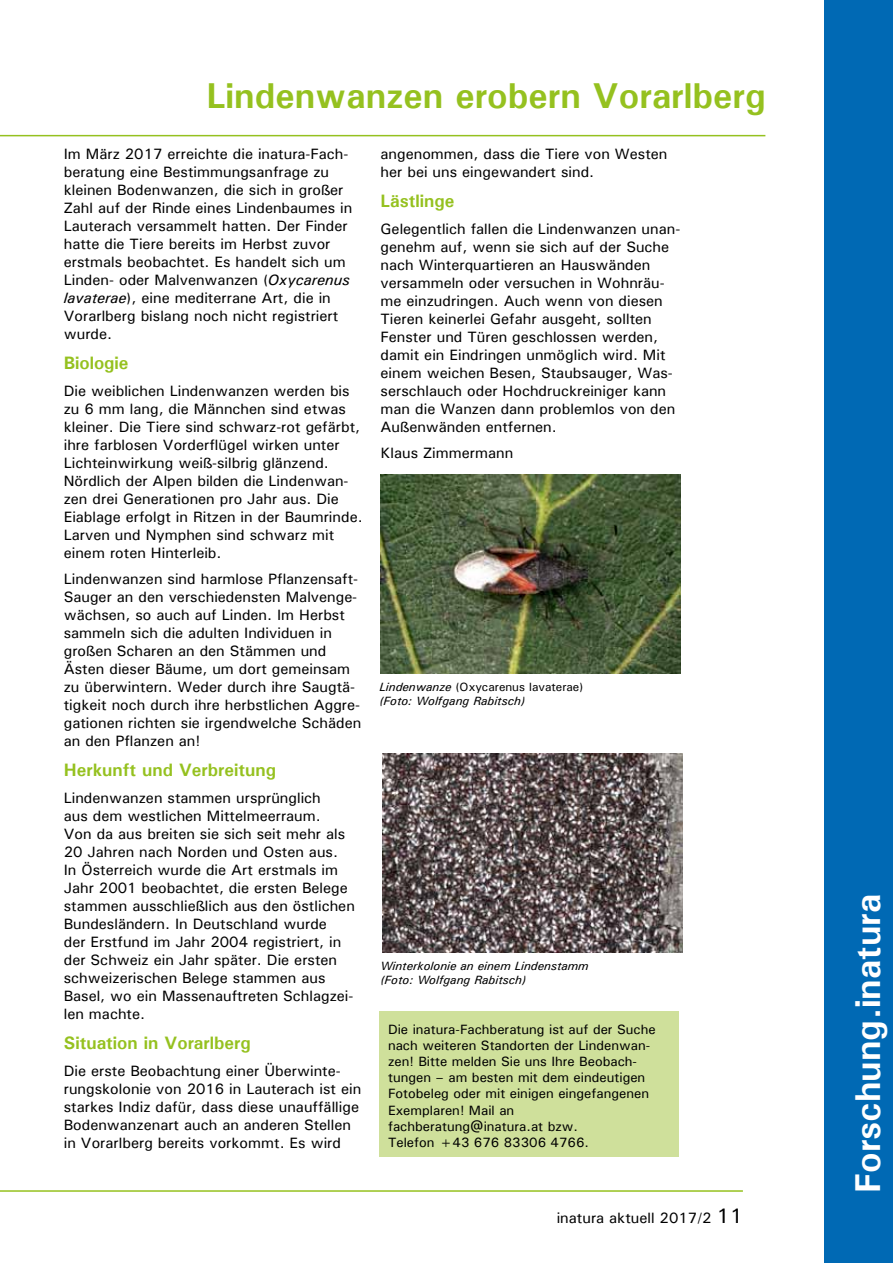
<style>
.page{position:relative;width:893px;height:1263px;background:#fff}
.page>*{position:absolute;margin:0;border:0;box-sizing:border-box;transform-origin:0 0}
.t1{font:700 36px "Univers";color:#95c11f}
.t2{font:700 36px "Univers";color:#fff}
.t3{font:700 18px "Univers";color:#95c11f}
.t4{font:500 15px/18px "Univers";color:#000}
.t5{font:500 13.5px/16.2px "Univers";color:#000}
.t6{font:italic 500 12px/14.4px "Univers";color:#000}
.s1{font-style:italic}
.s2{font-style:normal}
.s3{font-size:21px}
</style>
<div class="page">
<hr style="left:0;top:135px;width:765px;height:1px;background:#95c11f">
<hr style="left:0;top:1190px;width:743px;height:2px;background:#95c11f">
<div style="left:825px;top:0;width:68px;height:1263px;background:#0069b4"></div>
<img style="left:381px;top:474px;width:299px;height:200px">
<img style="left:383px;top:753px;width:299px;height:200px">
<div style="left:379px;top:1011px;width:300px;height:146px;background:#cfe09b"></div>
<h1 class="t1" style="left:206px;top:73px;width:561px">Lindenwanzen erobern Vorarlberg</h1>
<p class="t4" style="left:64px;top:145px;width:290px">Im März 2017 erreichte die inatura-Fach&shy;beratung eine Bestimmungsanfrage zu kleinen Bodenwanzen, die sich in großer Zahl auf der Rinde eines Lindenbaumes in Lauterach versammelt hatten. Der Finder hatte die Tiere bereits im Herbst zuvor erstmals beobachtet. Es handelt sich um Linden- oder Malvenwanzen (<span class="s1">Oxycarenus lavaterae</span>), eine mediterrane Art, die in Vorarlberg bislang noch nicht registriert wurde.</p>
<p class="t3" style="left:64px;top:352px;width:66px">Biologie</p>
<p class="t4" style="left:64px;top:381px;width:300px">Die weiblichen Lindenwanzen werden bis zu 6 mm lang, die Männchen sind etwas kleiner. Die Tiere sind schwarz-rot gefärbt, ihre farblosen Vorderflügel wirken unter Lichteinwirkung weiß-silbrig glänzend.<br>Nördlich der Alpen bilden die Lindenwan&shy;zen drei Generationen pro Jahr aus. Die Eiablage erfolgt in Ritzen in der Baumrinde.<br>Larven und Nymphen sind schwarz mit einem roten Hinterleib.</p>
<p class="t4" style="left:64px;top:570px;width:299px">Lindenwanzen sind harmlose Pflanzensaft-Sauger an den verschiedensten Malvenge&shy;wächsen, so auch auf Linden. Im Herbst sammeln sich die adulten Individuen in großen Scharen an den Stämmen und Ästen dieser Bäume, um dort gemeinsam zu überwintern. Weder durch ihre Saugtä&shy;tigkeit noch durch ihre herbstlichen Aggre&shy;gationen richten sie irgendwelche Schäden an den Pflanzen an!</p>
<p class="t3" style="left:64px;top:759px;width:214px">Herkunft und Verbreitung</p>
<p class="t4" style="left:64px;top:788px;width:293px">Lindenwanzen stammen ursprünglich<br>aus dem westlichen Mittelmeerraum.<br>Von da aus breiten sie sich seit mehr als 20 Jahren nach Norden und Osten aus.<br>In Österreich wurde die Art erstmals im Jahr 2001 beobachtet, die ersten Belege stammen ausschließlich aus den östlichen Bundesländern. In Deutschland wurde<br>der Erstfund im Jahr 2004 registriert, in der Schweiz ein Jahr später. Die ersten schweizerischen Belege stammen aus Basel, wo ein Massenauftreten Schlagzei&shy;len machte.</p>
<p class="t3" style="left:64px;top:1031px;width:189px">Situation in Vorarlberg</p>
<p class="t4" style="left:64px;top:1061px;width:299px">Die erste Beobachtung einer Überwinte&shy;rungskolonie von 2016 in Lauterach ist ein starkes Indiz dafür, dass diese unauffällige Bodenwanzenart auch an anderen Stellen in Vorarlberg bereits vorkommt. Es wird</p>
<p class="t4" style="left:381px;top:145px;width:288px">angenommen, dass die Tiere von Westen her bei uns eingewandert sind.</p>
<p class="t3" style="left:381px;top:190px;width:75px">Lästlinge</p>
<p class="t4" style="left:381px;top:219px;width:301px">Gelegentlich fallen die Lindenwanzen unan&shy;genehm auf, wenn sie sich auf der Suche nach Winterquartieren an Hauswänden versammeln oder versuchen in Wohnräu&shy;me einzudringen. Auch wenn von diesen Tieren keinerlei Gefahr ausgeht, sollten Fenster und Türen geschlossen werden, damit ein Eindringen unmöglich wird. Mit einem weichen Besen, Staubsauger, Was&shy;serschlauch oder Hochdruckreiniger kann man die Wanzen dann problemlos von den Außenwänden entfernen.</p>
<p class="t4" style="left:381px;top:444px;width:134px">Klaus Zimmermann</p>
<p class="t6" style="left:379px;top:679px;width:205px">Lindenwanze <span class="s2">(Oxycarenus lavaterae) </span>(Foto: Wolfgang Rabitsch)</p>
<p class="t6" style="left:381px;top:958px;width:210px">Winterkolonie an einem Lindenstamm (Foto: Wolfgang Rabitsch)</p>
<p class="t5" style="left:388px;top:1020px;width:269px">Die inatura-Fachberatung ist auf der Suche nach weiteren Standorten der Lindenwan&shy;zen! Bitte melden Sie uns Ihre Beobach&shy;tungen – am besten mit dem eindeutigen Fotobeleg oder mit einigen eingefangenen Exemplaren! Mail an fachberatung@inatura.at bzw.<br>Telefon +43 676 83306 4766.</p>
<p class="t4" style="left:557px;top:1209px;width:188px">inatura aktuell 2017/2 <span class="s3">11</span></p>
<h1 class="t2" style="left:845px;top:1193px;width:300px;rotate:-90deg">Forschung.inatura</h1>
</div>
